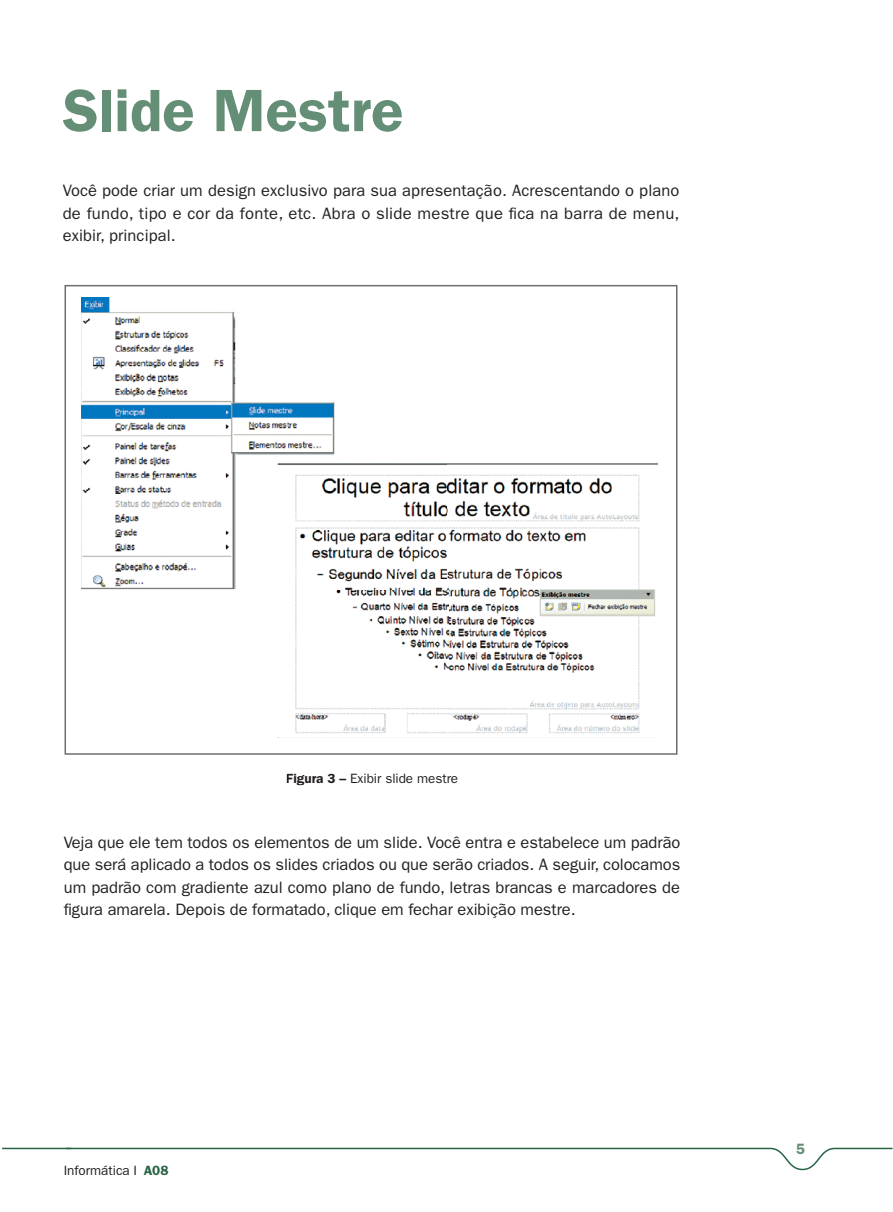
<style>
.page{position:relative;width:893px;height:1212px;background:#fff}
.page>*{position:absolute;margin:0;border:0;box-sizing:border-box;transform-origin:0 0}
.t1{font:600 60px "Franklin Gothic LT";color:#658e76}
.t2{font:16.5px/22.5px "Franklin Gothic LT";letter-spacing:.005em;color:#231f20;text-align:justify}
.t3{font:600 15px "Franklin Gothic LT";color:#658e76}
.t4{font:13.5px "Franklin Gothic LT";letter-spacing:-.005em;color:#231f20}
.s1{font-weight:600}
.s2{font-weight:600;color:#286446}
</style>
<div class="page">
<svg style="left:65px;top:1147px;width:828px;height:24px"></svg>
<hr style="left:2px;top:1148px;width:69px;height:1px;background:#286446">
<svg style="left:65px;top:285px;width:612px;height:470px"></svg>
<img style="left:81px;top:298px;width:576px;height:440px">
<h1 class="t1" style="left:63px;top:75px;width:342px">Slide Mestre</h1>
<p class="t2" style="left:63px;top:179px;width:618px">Você pode criar um design exclusivo para sua apresentação. Acrescentando o plano de fundo, tipo e cor da fonte, etc. Abra o slide mestre que fica na barra de menu, exibir, principal.</p>
<p class="t4" style="left:286px;top:770px;width:174px"><span class="s1">Figura 3 –</span> Exibir slide mestre</p>
<p class="t2" style="left:64px;top:831px;width:618px">Veja que ele tem todos os elementos de um slide. Você entra e estabelece um padrão que será aplicado a todos os slides criados ou que serão criados. A seguir, colocamos um padrão com gradiente azul como plano de fundo, letras brancas e marcadores de figura amarela. Depois de formatado, clique em fechar exibição mestre.</p>
<p class="t4" style="left:64px;top:1162px;width:106px">Informática I <span class="s2">A08</span></p>
<p class="t3" style="left:796px;top:1140px;width:10px">5</p>
</div>
